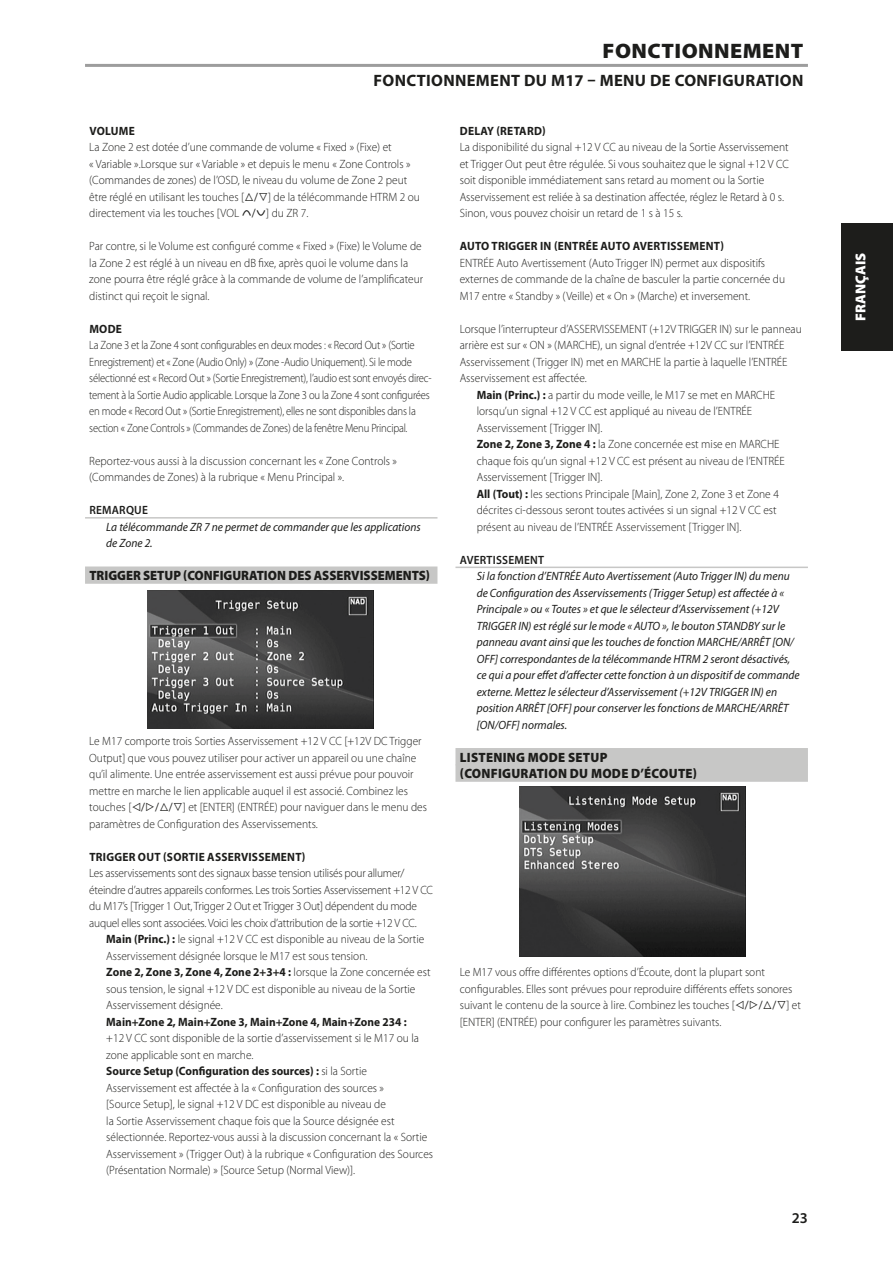
<style>
.page{position:relative;width:893px;height:1263px;background:#fff}
.page>*{position:absolute;margin:0;border:0;box-sizing:border-box;transform-origin:0 0}
.Body_copy_-_header{font:900 21px "Myriad Pro";letter-spacing:.02em;color:#1d1d1b;scale:1.05 1}
.Body_copy_-_header-2{font:700 16.5px "Myriad Pro";letter-spacing:.02em;color:#1d1d1b}
.t1{font:600 15px "Myriad Pro";color:#1d1d1b}
.t2{font:900 14.4px "Myriad Pro";color:#fff}
.Body_copy_-_sub-sect{font:900 13.5px "Myriad Pro";letter-spacing:.02em;color:#1d1d1b;scale:.95 1}
.Body_copy_-_sub-sect-2{font:900 13.5px "Myriad Pro";color:#1d1d1b;scale:.94 1}
.Body_copy_-_normal{font:300 12px/16.5px "Myriad Pro";color:#1d1d1b;scale:.95 1}
.Body_copy_-_indent_1{font:300 12px/16.5px "Myriad Pro";color:#1d1d1b;scale:.95 1}
.Body_copy_-_note{font:italic 12px/16.5px "Myriad Pro";color:#1d1d1b;scale:.95 1}
.Body_copy_-_normal-2{font:300 12px/16.5px "Myriad Pro";letter-spacing:-.02em;color:#1d1d1b;scale:.89 1}
.Body_copy_-_normal-3{font:300 12px/16.5px "Myriad Pro";letter-spacing:-.02em;color:#1d1d1b;scale:.95 1}
.Body_copy_-_sub-sect-3{font:700 12px "Myriad Pro";letter-spacing:.02em;color:#1d1d1b;scale:.95 1}
.Body_copy_-_note_hea{font:600 12px "Myriad Pro";letter-spacing:.02em;color:#1d1d1b;scale:.95 1}
.s1{font-weight:700}
</style>
<div class="page">
<hr style="left:85px;top:517px;width:352px;height:2px;background:#c7c7c6">
<div style="left:85px;top:566px;width:352px;height:18px;background:#c7c7c6"></div>
<hr style="left:455px;top:567px;width:353px;height:1px;background:#c7c7c6">
<div style="left:455px;top:748px;width:353px;height:17px;background:#c7c7c6"></div>
<div style="left:455px;top:764px;width:353px;height:18px;background:#c7c7c6"></div>
<hr style="left:85px;top:64px;width:723px;height:3px;background:#9d9d9d">
<img style="left:147px;top:590px;width:227px;height:139px">
<img style="left:519px;top:787px;width:227px;height:170px">
<div style="left:842px;top:223px;width:51px;height:127px;background:#1d1d1b"></div>
<p class="Body_copy_-_header" style="left:603px;top:37px;width:193px">FONCTIONNEMENT</p>
<p class="Body_copy_-_header-2" style="left:374px;top:70px;width:431px">FONCTIONNEMENT DU M17 – MENU DE CONFIGURATION</p>
<p class="Body_copy_-_sub-sect-3" style="left:89px;top:123px;width:49px">VOLUME</p>
<p class="Body_copy_-_normal" style="left:89px;top:139px;width:340px">La Zone 2 est dotée d’une commande de volume « Fixed » (Fixe) et<br>« Variable ».Lorsque sur « Variable » et depuis le menu « Zone Controls » (Commandes de zones) de l’OSD, le niveau du volume de Zone 2 peut être réglé en utilisant les touches [</p>
<p class="Body_copy_-_normal" style="left:268px;top:188px;width:161px">] de la télécommande HTRM 2 ou</p>
<p class="Body_copy_-_normal" style="left:89px;top:205px;width:159px">directement via les touches [VOL</p>
<p class="Body_copy_-_normal" style="left:266px;top:205px;width:46px">] du ZR 7.</p>
<p class="Body_copy_-_normal" style="left:89px;top:238px;width:353px">Par contre, si le Volume est configuré comme « Fixed » (Fixe) le Volume de la Zone 2 est réglé à un niveau en dB fixe, après quoi le volume dans la zone pourra être réglé grâce à la commande de volume de l’amplificateur distinct qui reçoit le signal.</p>
<p class="Body_copy_-_sub-sect-3" style="left:89px;top:321px;width:36px">MODE</p>
<p class="Body_copy_-_normal-2" style="left:89px;top:337px;width:386px">La Zone 3 et la Zone 4 sont configurables en deux modes : « Record Out » (Sortie Enregistrement) et « Zone (Audio Only) » (Zone -Audio Uniquement). Si le mode sélectionné est « Record Out » (Sortie Enregistrement), l’audio est sont envoyés direc&shy;tement à la Sortie Audio applicable. Lorsque la Zone 3 ou la Zone 4 sont configurées en mode « Record Out » (Sortie Enregistrement), elles ne sont disponibles dans la section « Zone Controls » (Commandes de Zones) de la fenêtre Menu Principal.</p>
<p class="Body_copy_-_normal" style="left:89px;top:452px;width:325px">Reportez-vous aussi à la discussion concernant les « Zone Controls » (Commandes de Zones) à la rubrique « Menu Principal ».</p>
<p class="Body_copy_-_note_hea" style="left:89px;top:502px;width:63px">REMARQUE</p>
<p class="Body_copy_-_note" style="left:106px;top:518px;width:332px">La télécommande ZR 7 ne permet de commander que les applications de Zone 2.</p>
<p class="Body_copy_-_sub-sect-2" style="left:89px;top:566px;width:364px">TRIGGER SETUP (CONFIGURATION DES ASSERVISSEMENTS)</p>
<p class="Body_copy_-_normal" style="left:89px;top:733px;width:351px">Le M17 comporte trois Sorties Asservissement +12 V CC [+12V DC Trigger Output] que vous pouvez utiliser pour activer un appareil ou une chaîne qu’il alimente. Une entrée asservissement est aussi prévue pour pouvoir mettre en marche le lien applicable auquel il est associé. Combinez les touches [</p>
<p class="Body_copy_-_normal" style="left:89px;top:799px;width:357px;text-indent:94px">] et [ENTER] (ENTRÉE) pour naviguer dans le menu des paramètres de Configuration des Asservissements.</p>
<p class="Body_copy_-_sub-sect-3" style="left:89px;top:849px;width:229px">TRIGGER OUT (SORTIE ASSERVISSEMENT)</p>
<p class="Body_copy_-_normal-3" style="left:89px;top:865px;width:363px">Les asservissements sont des signaux basse tension utilisés pour allumer/ éteindre d’autres appareils conformes. Les trois Sorties Asservissement +12 V CC du M17’s [Trigger 1 Out, Trigger 2 Out et Trigger 3 Out] dépendent du mode auquel elles sont associées. Voici les choix d’attribution de la sortie +12 V CC.</p>
<p class="Body_copy_-_indent_1" style="left:106px;top:931px;width:336px"><span class="s1">Main (Princ.) :</span> le signal +12 V CC est disponible au niveau de la Sortie<br>Asservissement désignée lorsque le M17 est sous tension.</p>
<p class="Body_copy_-_indent_1" style="left:106px;top:964px;width:343px"><span class="s1">Zone 2, Zone 3, Zone 4, Zone 2+3+4 :</span> lorsque la Zone concernée est sous tension, le signal +12 V DC est disponible au niveau de la Sortie<br>Asservissement désignée.</p>
<p class="Body_copy_-_indent_1" style="left:106px;top:1013px;width:331px"><span class="s1">Main+Zone 2, Main+Zone 3, Main+Zone 4, Main+Zone 234 : </span>+12 V CC sont disponible de la sortie d’asservissement si le M17 ou la zone applicable sont en marche.</p>
<p class="Body_copy_-_indent_1" style="left:106px;top:1063px;width:346px"><span class="s1">Source Setup (Configuration des sources) :</span> si la Sortie Asservissement est affectée à la « Configuration des sources »<br>[Source Setup], le signal +12 V DC est disponible au niveau de<br>la Sortie Asservissement chaque fois que la Source désignée est sélectionnée. Reportez-vous aussi à la discussion concernant la « Sortie Asservissement » (Trigger Out) à la rubrique « Configuration des Sources (Présentation Normale) » [Source Setup (Normal View)].</p>
<p class="Body_copy_-_sub-sect-3" style="left:460px;top:123px;width:92px">DELAY (RETARD)</p>
<p class="Body_copy_-_normal" style="left:460px;top:139px;width:348px">La disponibilité du signal +12 V CC au niveau de la Sortie Asservissement et Trigger Out peut être régulée. Si vous souhaitez que le signal +12 V CC soit disponible immédiatement sans retard au moment ou la Sortie Asservissement est reliée à sa destination affectée, réglez le Retard à 0 s.<br>Sinon, vous pouvez choisir un retard de 1 s à 15 s.</p>
<p class="Body_copy_-_sub-sect-3" style="left:460px;top:238px;width:280px">AUTO TRIGGER IN (ENTRÉE AUTO AVERTISSEMENT)</p>
<p class="Body_copy_-_normal" style="left:460px;top:254px;width:344px">ENTRÉE Auto Avertissement (Auto Trigger IN) permet aux dispositifs externes de commande de la chaîne de basculer la partie concernée du<br>M17 entre « Standby » (Veille) et « On » (Marche) et inversement.</p>
<p class="Body_copy_-_normal" style="left:460px;top:320px;width:362px">Lorsque l’interrupteur d’ASSERVISSEMENT (+12V TRIGGER IN) sur le panneau arrière est sur « ON » (MARCHE), un signal d’entrée +12V CC sur l’ENTRÉE Asservissement (Trigger IN) met en MARCHE la partie à laquelle l’ENTRÉE Asservissement est affectée.</p>
<p class="Body_copy_-_indent_1" style="left:477px;top:386px;width:316px"><span class="s1">Main (Princ.) :</span> a partir du mode veille, le M17 se met en MARCHE lorsqu’un signal +12 V CC est appliqué au niveau de l’ENTRÉE<br>Asservissement [Trigger IN].</p>
<p class="Body_copy_-_indent_1" style="left:477px;top:436px;width:326px"><span class="s1">Zone 2, Zone 3, Zone 4 :</span> la Zone concernée est mise en MARCHE chaque fois qu’un signal +12 V CC est présent au niveau de l’ENTRÉE<br>Asservissement [Trigger IN].</p>
<p class="Body_copy_-_indent_1" style="left:477px;top:485px;width:320px"><span class="s1">All (Tout) :</span> les sections Principale [Main], Zone 2, Zone 3 et Zone 4 décrites ci-dessous seront toutes activées si un signal +12 V CC est présent au niveau de l’ENTRÉE Asservissement [Trigger IN].</p>
<p class="Body_copy_-_note_hea" style="left:460px;top:552px;width:90px">AVERTISSEMENT</p>
<p class="Body_copy_-_note" style="left:477px;top:568px;width:341px">Si la fonction d’ENTRÉE Auto Avertissement (Auto Trigger IN) du menu de Configuration des Asservissements (Trigger Setup) est affectée à « Principale » ou « Toutes » et que le sélecteur d’Asservissement (+12V TRIGGER IN) est réglé sur le mode « AUTO », le bouton STANDBY sur le panneau avant ainsi que les touches de fonction MARCHE/ARRÊT [ON/ OFF] correspondantes de la télécommande HTRM 2 seront désactivés, ce qui a pour effet d’affecter cette fonction à un dispositif de commande externe. Mettez le sélecteur d’Asservissement (+12V TRIGGER IN) en position ARRÊT [OFF] pour conserver les fonctions de MARCHE/ARRÊT [ON/OFF] normales.</p>
<p class="Body_copy_-_sub-sect" style="left:460px;top:748px;width:157px">LISTENING MODE SETUP</p>
<p class="Body_copy_-_sub-sect" style="left:460px;top:764px;width:251px">(CONFIGURATION DU MODE D’ÉCOUTE)</p>
<p class="Body_copy_-_normal" style="left:460px;top:964px;width:351px">Le M17 vous offre différentes options d’Écoute, dont la plupart sont configurables. Elles sont prévues pour reproduire différents effets sonores suivant le contenu de la source à lire. Combinez les touches [</p>
<p class="Body_copy_-_normal" style="left:786px;top:997px;width:17px">] et</p>
<p class="Body_copy_-_normal" style="left:460px;top:1013px;width:277px">[ENTER] (ENTRÉE) pour configurer les paramètres suivants.</p>
<p class="t1" style="left:792px;top:1208px;width:18px">23</p>
<p class="t2" style="left:851px;top:321px;width:69px;rotate:-90deg">FRANÇAIS</p>
</div>
